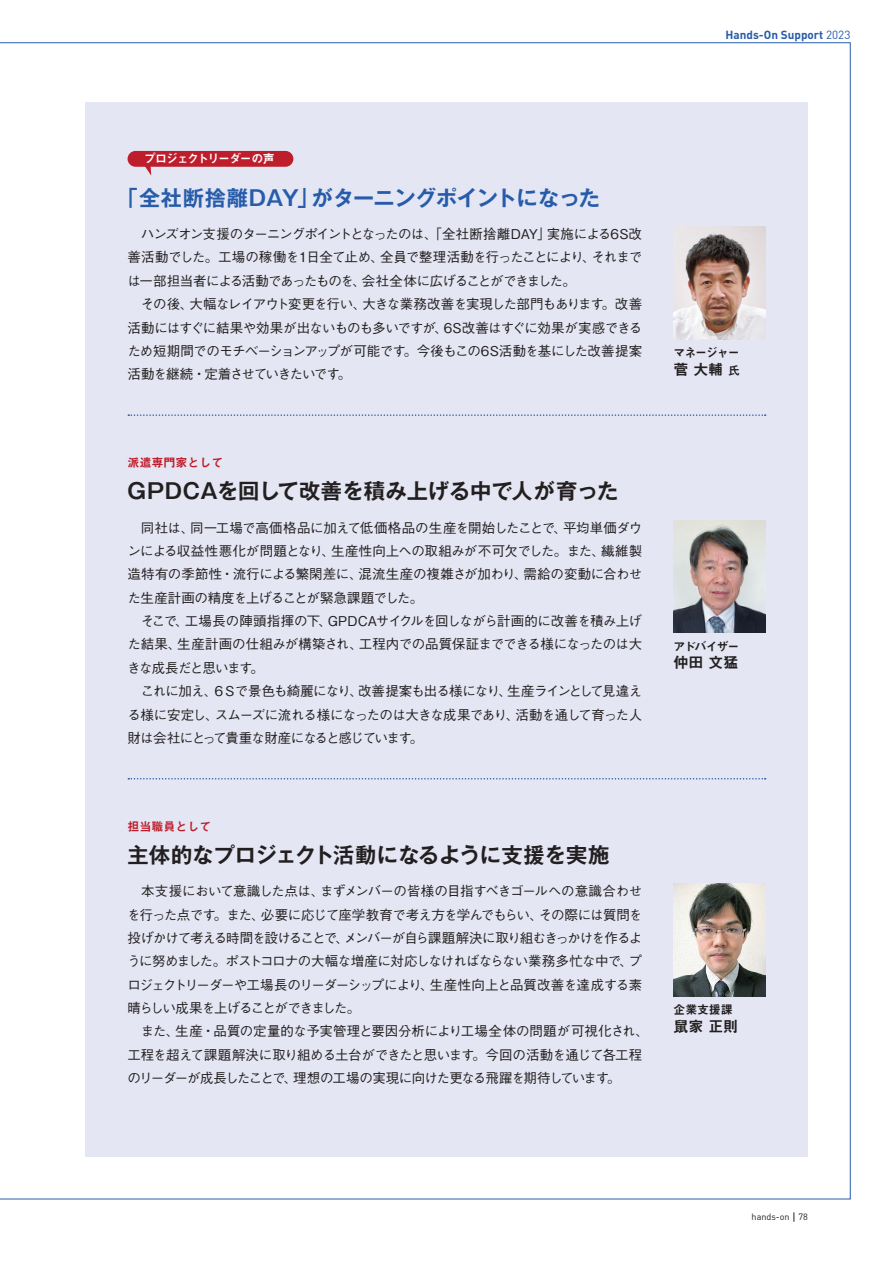
<style>
.page{position:relative;width:893px;height:1263px;background:#fff}
.page>*{position:absolute;margin:0;border:0;box-sizing:border-box;transform-origin:0 0}
.t1{font:700 21.3px "Gothic MB101 Pr 6 N De";color:#231f20}
.t2{font:700 21.3px "Gothic MB101 Pr 6 N De";letter-spacing:-.02em;color:#275caa}
.t3{font:15px "Midashi Go Pr 6 N MB31";letter-spacing:-.01em;color:#231f20}
.t4{font:500 13.5px/23.4px "Gothic BBB Pr 6 N";letter-spacing:-.06em;color:#231f20;text-align:justify}
.t5{font:12px "Midashi Go Pr 6 N MB31";letter-spacing:-.085em;color:#231f20}
.t6{font:12px "Midashi Go Pr 6 N MB31";color:#be1d2c}
.t7{font:12px "Midashi Go Pr 6 N MB31";letter-spacing:-.1em;color:#fff}
.t8{font:700 11.7px "DIN Pro";color:#275caa}
.t9{font:9px "DIN";color:#231f20}
.s1{font-family:"DIN";font-weight:400}
.s2{font-size:12px}
</style>
<div class="page">
<div style="left:85px;top:102px;width:723px;height:1055px;background:#e4e6f3"></div>
<svg style="left:128px;top:414px;width:638px;height:2px"></svg>
<svg style="left:128px;top:778px;width:638px;height:1px"></svg>
<div style="left:128px;top:151px;width:165px;height:16px;background:#be1d2c;border-radius:8px"></div>
<svg style="left:145px;top:166px;width:6px;height:9px"></svg>
<img style="left:674px;top:227px;width:91px;height:112px">
<img style="left:674px;top:520px;width:91px;height:113px">
<img style="left:674px;top:884px;width:91px;height:112px">
<p class="t8" style="left:725px;top:25px;width:126px">Hands-On Support <span class="s1">2023</span></p>
<p class="t7" style="left:144px;top:149px;width:133px">プロジェクトリーダーの声</p>
<h1 class="t2" style="left:117px;top:180px;width:485px">「全社断捨離DAY」がターニングポイントになった</h1>
<p class="t4" style="left:127px;top:221px;width:516px;text-indent:14px">ハンズオン支援のターニングポイントとなったのは、「全社断捨離DAY」実施による6S改善活動でした。工場の稼働を１日全て止め、全員で整理活動を行ったことにより、それまでは一部担当者による活動であったものを、会社全体に広げることができました。</p>
<p class="t4" style="left:127px;top:292px;width:516px;text-indent:13px">その後、大幅なレイアウト変更を行い、大きな業務改善を実現した部門もあります。改善活動にはすぐに結果や効果が出ないものも多いですが、6S改善はすぐに効果が実感できるため短期間でのモチベーションアップが可能です。今後もこの6S活動を基にした改善提案活動を継続・定着させていきたいです。</p>
<p class="t6" style="left:128px;top:453px;width:98px">派遣専門家として</p>
<h1 class="t1" style="left:128px;top:473px;width:492px">GPDCAを回して改善を積み上げる中で人が育った</h1>
<p class="t4" style="left:127px;top:515px;width:516px;text-indent:14px">同社は、同一工場で高価格品に加えて低価格品の生産を開始したことで、平均単価ダウンによる収益性悪化が問題となり、生産性向上への取組みが不可欠でした。また、繊維製造特有の季節性・流行による繁閑差に、混流生産の複雑さが加わり、需給の変動に合わせた生産計画の精度を上げることが緊急課題でした。</p>
<p class="t4" style="left:127px;top:608px;width:516px;text-indent:14px">そこで、工場長の陣頭指揮の下、GPDCAサイクルを回しながら計画的に改善を積み上げた結果、生産計画の仕組みが構築され、工程内での品質保証までできる様になったのは大きな成長だと思います。</p>
<p class="t4" style="left:127px;top:678px;width:516px;text-indent:13px">これに加え、６Ｓで景色も綺麗になり、改善提案も出る様になり、生産ラインとして見違える様に安定し、スムーズに流れる様になったのは大きな成果であり、活動を通して育った人財は会社にとって貴重な財産になると感じています。</p>
<p class="t6" style="left:128px;top:817px;width:86px">担当職員として</p>
<h1 class="t1" style="left:128px;top:837px;width:483px">主体的なプロジェクト活動になるように支援を実施</h1>
<p class="t4" style="left:127px;top:878px;width:517px;text-indent:14px">本支援において意識した点は、まずメンバーの皆様の目指すべきゴールへの意識合わせを行った点です。また、必要に応じて座学教育で考え方を学んでもらい、その際には質問を投げかけて考える時間を設けることで、メンバーが自ら課題解決に取り組むきっかけを作るように努めました。ポストコロナの大幅な増産に対応しなければならない業務多忙な中で、プロジェクトリーダーや工場長のリーダーシップにより、生産性向上と品質改善を達成する素晴らしい成果を上げることができました。</p>
<p class="t4" style="left:127px;top:1019px;width:523px;text-align:left;text-indent:13px">また、生産・品質の定量的な予実管理と要因分析により工場全体の問題が可視化され、工程を超えて課題解決に取り組める土台ができたと思います。今回の活動を通じて各工程のリーダーが成長したことで、理想の工場の実現に向けた更なる飛躍を期待しています。</p>
<p class="t5" style="left:674px;top:343px;width:68px">マネージャー</p>
<p class="t3" style="left:674px;top:357px;width:68px">菅 大輔 <span class="s2">氏</span></p>
<p class="t5" style="left:674px;top:636px;width:68px">アドバイザー</p>
<p class="t3" style="left:674px;top:650px;width:66px">仲田 文猛</p>
<p class="t5" style="left:674px;top:1000px;width:61px">企業支援課</p>
<p class="t3" style="left:674px;top:1014px;width:66px">鼠家 正則</p>
<p class="t9" style="left:752px;top:1211px;width:58px">hands-on 78</p>
</div>
